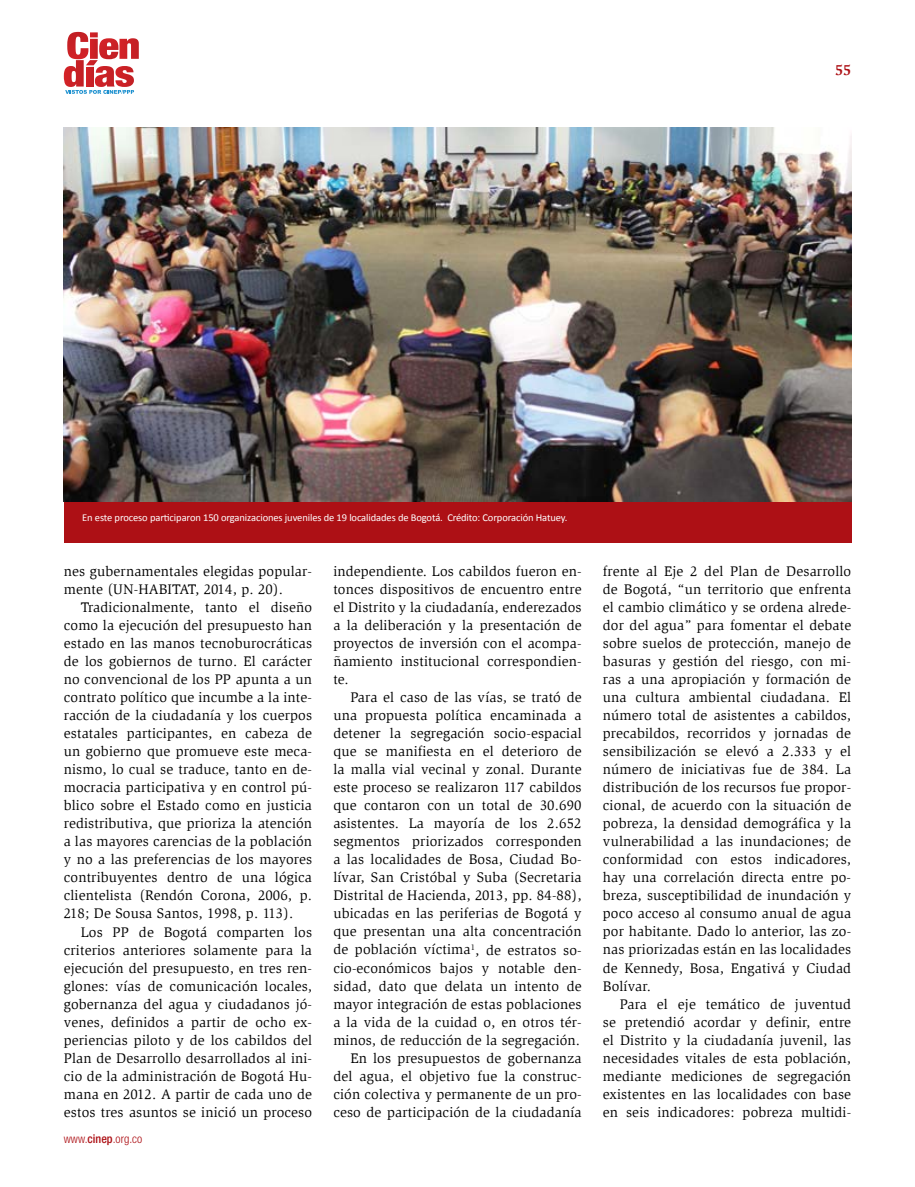
<style>
.page{position:relative;width:915px;height:1187px;background:#fff}
.page>*{position:absolute;margin:0;border:0;box-sizing:border-box;transform-origin:0 0}
.t1{font:700 15px "Slimbach Std";color:#ad1015}
.t2{font:14.25px/18px "Slimbach Std";letter-spacing:.01em;color:#000;text-align:justify}
.t3{font:300 condensed 12px "Helvetica Neue";color:#ad1015}
.t4{font:10.5px "Calibri";letter-spacing:-.01em;color:#fff}
.s1{font-weight:500}
</style>
<div class="page">
<svg style="left:64px;top:32px;width:75px;height:62px"></svg>
<div style="left:64px;top:502px;width:786px;height:40px;background:#ad1015"></div>
<img style="left:64px;top:128px;width:786px;height:374px">
<p class="t1" style="left:834px;top:61px;width:18px">55</p>
<p class="t4" style="left:82px;top:511px;width:486px">En este proceso participaron 150 organizaciones juveniles de 19 localidades de Bogotá. Crédito: Corporación Hatuey.</p>
<p class="t2" style="left:64px;top:562px;width:250px">nes gubernamentales elegidas popular&shy;mente (UN-HABITAT, 2014, p. 20).</p>
<p class="t2" style="left:64px;top:598px;width:250px;text-indent:17px">Tradicionalmente, tanto el diseño como la ejecución del presupuesto han estado en las manos tecnoburocráticas de los gobiernos de turno. El carácter no convencional de los PP apunta a un contrato político que incumbe a la inte&shy;racción de la ciudadanía y los cuerpos estatales participantes, en cabeza de un gobierno que promueve este meca&shy;nismo, lo cual se traduce, tanto en de&shy;mocracia participativa y en control pú&shy;blico sobre el Estado como en justicia redistributiva, que prioriza la atención a las mayores carencias de la población y no a las preferencias de los mayores contribuyentes dentro de una lógica clientelista (Rendón Corona, 2006, p.<br>218; De Sousa Santos, 1998, p. 113).</p>
<p class="t2" style="left:64px;top:922px;width:250px;text-indent:17px">Los PP de Bogotá comparten los criterios anteriores solamente para la ejecución del presupuesto, en tres ren&shy;glones: vías de comunicación locales, gobernanza del agua y ciudadanos jó&shy;venes, definidos a partir de ocho ex&shy;periencias piloto y de los cabildos del Plan de Desarrollo desarrollados al ini&shy;cio de la administración de Bogotá Hu&shy;mana en 2012. A partir de cada uno de estos tres asuntos se inició un proceso</p>
<p class="t3" style="left:64px;top:1131px;width:80px">www.<span class="s1">cinep</span>.org.co</p>
<p class="t2" style="left:333px;top:562px;width:250px">independiente. Los cabildos fueron en&shy;tonces dispositivos de encuentro entre el Distrito y la ciudadanía, enderezados a la deliberación y la presentación de proyectos de inversión con el acompa&shy;ñamiento institucional correspondien&shy;te.</p>
<p class="t2" style="left:333px;top:688px;width:250px;text-align:right">Para el caso de las vías, se trató de una propuesta política encaminada a detener la segregación socio-espacial que se manifiesta en el deterioro de la malla vial vecinal y zonal. Durante este proceso se realizaron 117 cabildos que contaron con un total de 30.690 asistentes. La mayoría de los 2.652 segmentos priorizados corresponden a las localidades de Bosa, Ciudad Bo&shy;lívar, San Cristóbal y Suba (Secretaria Distrital de Hacienda, 2013, pp. 84-88), ubicadas en las periferias de Bogotá y que presentan una alta concentración de población víctima<sup>1</sup>, de estratos so&shy;cio-económicos bajos y notable den&shy;sidad, dato que delata un intento de mayor integración de estas poblaciones a la vida de la cuidad o, en otros tér&shy;minos, de reducción de la segregación.<br>En los presupuestos de gobernanza del agua, el objetivo fue la construc&shy;ción colectiva y permanente de un pro&shy;ceso de participación de la ciudadanía</p>
<p class="t2" style="left:602px;top:562px;width:250px">frente al Eje 2 del Plan de Desarrollo de Bogotá, “un territorio que enfrenta el cambio climático y se ordena alrede&shy;dor del agua” para fomentar el debate sobre suelos de protección, manejo de basuras y gestión del riesgo, con mi&shy;ras a una apropiación y formación de una cultura ambiental ciudadana. El número total de asistentes a cabildos, precabildos, recorridos y jornadas de sensibilización se elevó a 2.333 y el número de iniciativas fue de 384. La distribución de los recursos fue propor&shy;cional, de acuerdo con la situación de pobreza, la densidad demográfica y la vulnerabilidad a las inundaciones; de conformidad con estos indicadores, hay una correlación directa entre po&shy;breza, susceptibilidad de inundación y poco acceso al consumo anual de agua por habitante. Dado lo anterior, las zo&shy;nas priorizadas están en las localidades de Kennedy, Bosa, Engativá y Ciudad Bolívar.</p>
<p class="t2" style="left:602px;top:994px;width:250px;text-indent:17px">Para el eje temático de juventud se pretendió acordar y definir, entre el Distrito y la ciudadanía juvenil, las necesidades vitales de esta población, mediante mediciones de segregación existentes en las localidades con base en seis indicadores: pobreza multidi-</p>
</div>
